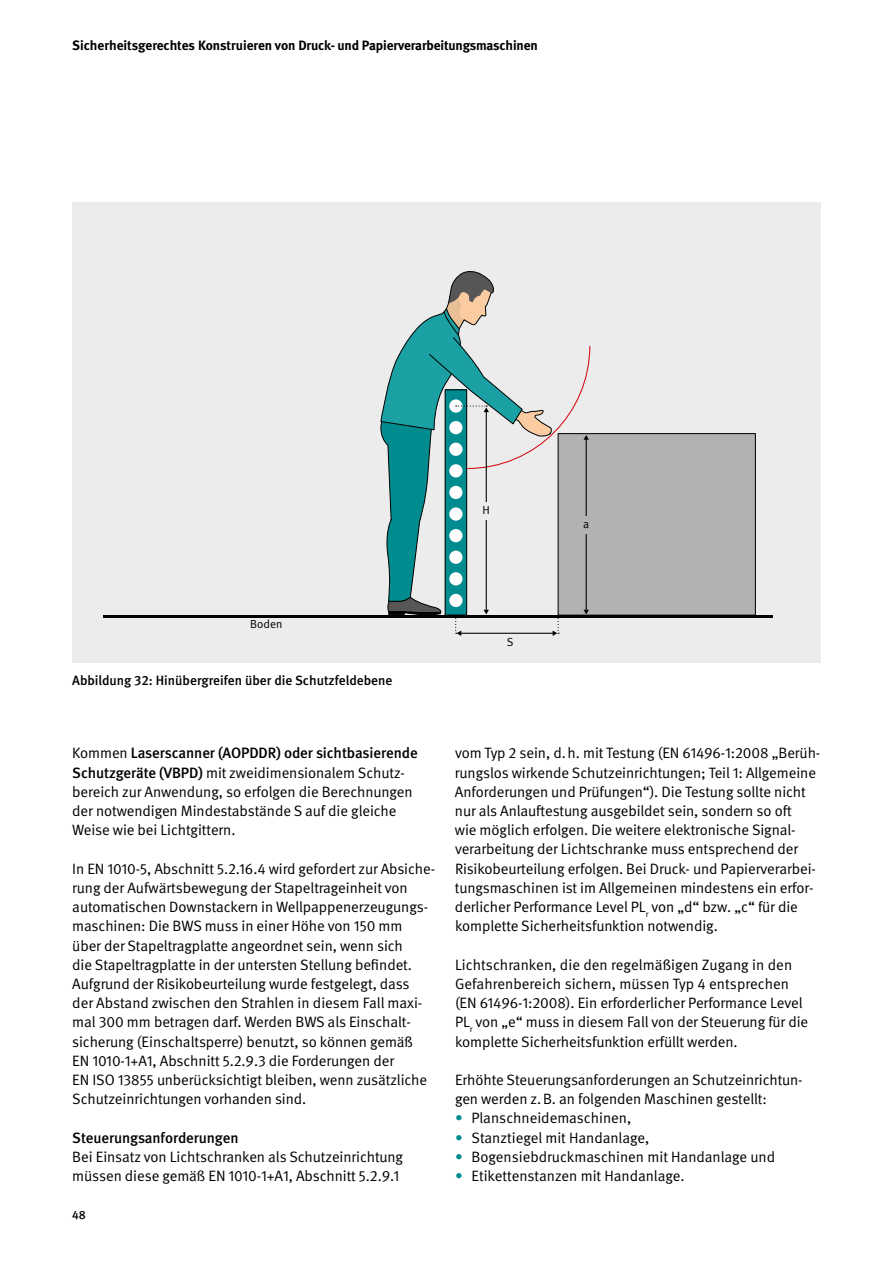
<style>
.page{position:relative;width:893px;height:1263px;background:#fff}
.page>*{position:absolute;margin:0;border:0;box-sizing:border-box;transform-origin:0 0}
.t1{font:15px/19.2px "DGUV Meta";letter-spacing:-.005em;color:#000}
.t2{font:500 15px "DGUV Meta";letter-spacing:-.005em;color:#000}
.t3{font:700 13.5px "DGUV Meta";letter-spacing:-.01em;color:#000}
.t4{font:500 13.5px "DGUV Meta";color:#000}
.t5{font:500 12px "DGUV Meta";color:#000}
.t6{font:11.7px "DGUV Meta";color:#000}
.s1{font-weight:500}
.s2{color:#008c8e}
</style>
<div class="page">
<div style="left:72px;top:202px;width:738px;height:460px;background:#ececed"></div>
<div style="left:558px;top:434px;width:197px;height:181px;background:#b1b2b3"></div>
<div style="left:558px;top:433px;width:198px;height:182px;border:1px solid #000"></div>
<hr style="left:103px;top:615px;width:669px;height:2px;background:#000">
<svg style="left:380px;top:271px;width:211px;height:365px"></svg>
<p class="t3" style="left:72px;top:37px;width:467px">Sicherheitsgerechtes Konstruieren von Druck- und Papierverarbeitungsmaschinen</p>
<p class="t6" style="left:483px;top:503px;width:9px">H</p>
<p class="t6" style="left:583px;top:517px;width:8px">a</p>
<p class="t6" style="left:250px;top:617px;width:34px">Boden</p>
<p class="t4" style="left:72px;top:672px;width:322px">Abbildung 32: Hinübergreifen über die Schutzfeldebene</p>
<p class="t6" style="left:507px;top:636px;width:8px">S</p>
<p class="t1" style="left:72px;top:744px;width:347px">Kommen <span class="s1">Laserscanner (AOPDDR) oder sichtbasierende Schutzgeräte (VBPD)</span> mit zweidimensionalem Schutz&shy;bereich zur Anwendung, so erfolgen die Berechnungen der notwendigen Mindestabstände S auf die gleiche Weise wie bei Lichtgittern.</p>
<p class="t1" style="left:72px;top:859px;width:364px">In EN 1010-5, Abschnitt 5.2.16.4 wird gefordert zur Absiche&shy;rung der Aufwärtsbewegung der Stapeltrageinheit von automatischen Downstackern in Wellpappenerzeugungs&shy;maschinen: Die BWS muss in einer Höhe von 150 mm<br>über der Stapeltragplatte angeordnet sein, wenn sich<br>die Stapeltragplatte in der untersten Stellung befindet.<br>Aufgrund der Risikobeurteilung wurde festgelegt, dass<br>der Abstand zwischen den Strahlen in diesem Fall maxi&shy;mal 300 mm betragen darf. Werden BWS als Einschalt&shy;sicherung (Einschaltsperre) benutzt, so können gemäß<br>EN 1010-1+A1, Abschnitt 5.2.9.3 die Forderungen der<br>EN ISO 13855 unberücksichtigt bleiben, wenn zusätzliche Schutzeinrichtungen vorhanden sind.</p>
<p class="t2" style="left:72px;top:1128px;width:168px">Steuerungsanforderungen</p>
<p class="t1" style="left:72px;top:1147px;width:332px">Bei Einsatz von Lichtschranken als Schutzeinrichtung müssen diese gemäß EN 1010-1+A1, Abschnitt 5.2.9.1</p>
<p class="t5" style="left:72px;top:1208px;width:15px">48</p>
<p class="t1" style="left:455px;top:744px;width:367px">vom Typ 2 sein, d.h. mit Testung (EN 61496-1:2008 „Berüh&shy;rungslos wirkende Schutzeinrichtungen; Teil 1: Allgemeine Anforderungen und Prüfungen“). Die Testung sollte nicht nur als Anlauftestung ausgebildet sein, sondern so oft<br>wie möglich erfolgen. Die weitere elektronische Signal&shy;verarbeitung der Lichtschranke muss entsprechend der Risikobeurteilung erfolgen. Bei Druck- und Papierverarbei&shy;tungsmaschinen ist im Allgemeinen mindestens ein erfor&shy;derlicher Performance Level PL<sub>r</sub> von „d“ bzw. „c“ für die komplette Sicherheitsfunktion notwendig.</p>
<p class="t1" style="left:455px;top:955px;width:355px">Lichtschranken, die den regelmäßigen Zugang in den Gefahrenbereich sichern, müssen Typ 4 entsprechen (EN 61496-1:2008). Ein erforderlicher Performance Level PL<sub>r</sub> von „e“ muss in diesem Fall von der Steuerung für die komplette Sicherheitsfunktion erfüllt werden.</p>
<p class="t1" style="left:455px;top:1070px;width:349px">Erhöhte Steuerungsanforderungen an Schutzeinrichtun&shy;gen werden z.B. an folgenden Maschinen gestellt:</p>
<p class="t1" style="left:455px;top:1109px;width:178px"><span class="s2">•</span> Planschneidemaschinen,</p>
<p class="t1" style="left:455px;top:1128px;width:196px"><span class="s2">•</span> Stanztiegel mit Handanlage,</p>
<p class="t1" style="left:455px;top:1147px;width:322px"><span class="s2">•</span> Bogensiebdruckmaschinen mit Handanlage und</p>
<p class="t1" style="left:455px;top:1166px;width:231px"><span class="s2">•</span> Etikettenstanzen mit Handanlage.</p>
</div>
